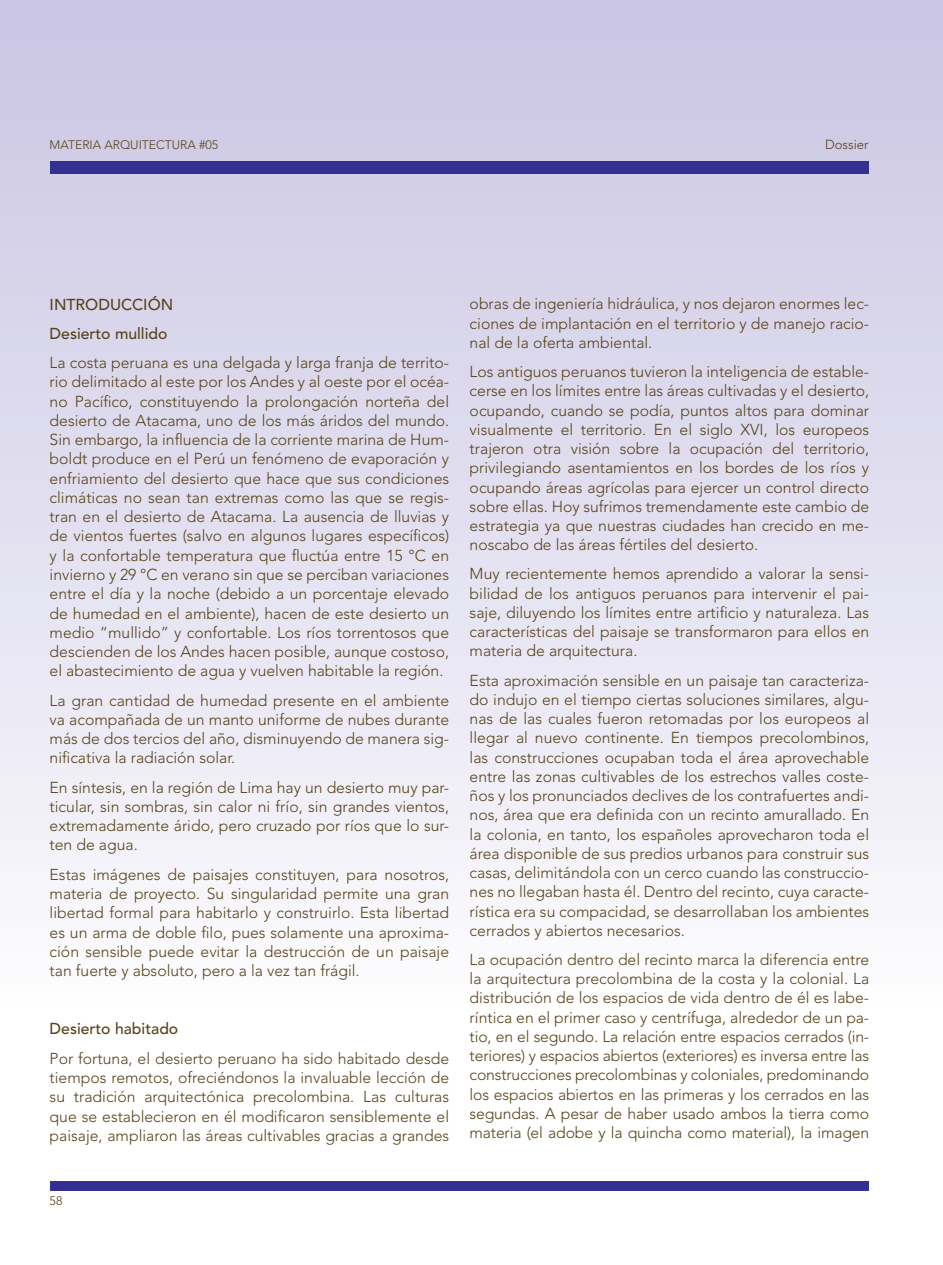
<style>
.page{position:relative;width:943px;height:1265px;background:#fff}
.page>*{position:absolute;margin:0;border:0;box-sizing:border-box;transform-origin:0 0}
.t1{font:300 15.75px/19.2px "Avenir LT Std";color:#574319;text-align:justify}
.t2{font:500 15.75px/29.2px "Avenir LT Std";color:#574319}
.t3{font:300 13.12px "Avenir LT Std";color:#574319}
.t4{font:300 12.25px "Avenir LT Std";color:#574319}
</style>
<div class="page">
<div style="left:0;top:0;width:943px;height:1265px;background:linear-gradient(to bottom,#cac6e3,#fff)"></div>
<div style="left:50px;top:1181px;width:818px;height:10px;background:#333092"></div>
<div style="left:50px;top:161px;width:818px;height:12px;background:#333092"></div>
<p class="t4" style="left:50px;top:138px;width:170px">MATERIA ARQUITECTURA #05</p>
<p class="t3" style="left:825px;top:137px;width:45px">Dossier</p>
<p class="t2" style="left:50px;top:290px;width:125px">INTRODUCCIÓN<br>Desierto mullido</p>
<p class="t1" style="left:50px;top:353px;width:401px">La costa peruana es una delgada y larga franja de territo&shy;rio delimitado al este por los Andes y al oeste por el océa&shy;no Pacífico, constituyendo la prolongación norteña del desierto de Atacama, uno de los más áridos del mundo.<br>Sin embargo, la influencia de la corriente marina de Hum&shy;boldt produce en el Perú un fenómeno de evaporación y enfriamiento del desierto que hace que sus condiciones climáticas no sean tan extremas como las que se regis&shy;tran en el desierto de Atacama. La ausencia de lluvias y de vientos fuertes (salvo en algunos lugares específicos) y la confortable temperatura que fluctúa entre 15 °C en invierno y 29 °C en verano sin que se perciban variaciones entre el día y la noche (debido a un porcentaje elevado de humedad en el ambiente), hacen de este desierto un medio “mullido” y confortable. Los ríos torrentosos que descienden de los Andes hacen posible, aunque costoso, el abastecimiento de agua y vuelven habitable la región.</p>
<p class="t1" style="left:50px;top:691px;width:401px">La gran cantidad de humedad presente en el ambiente va acompañada de un manto uniforme de nubes durante más de dos tercios del año, disminuyendo de manera sig&shy;nificativa la radiación solar.</p>
<p class="t1" style="left:50px;top:778px;width:401px">En síntesis, en la región de Lima hay un desierto muy par&shy;ticular, sin sombras, sin calor ni frío, sin grandes vientos, extremadamente árido, pero cruzado por ríos que lo sur&shy;ten de agua.</p>
<p class="t1" style="left:50px;top:865px;width:401px">Estas imágenes de paisajes constituyen, para nosotros, materia de proyecto. Su singularidad permite una gran libertad formal para habitarlo y construirlo. Esta libertad es un arma de doble filo, pues solamente una aproxima&shy;ción sensible puede evitar la destrucción de un paisaje tan fuerte y absoluto, pero a la vez tan frágil.</p>
<p class="t2" style="left:50px;top:1015px;width:130px">Desierto habitado</p>
<p class="t1" style="left:50px;top:1049px;width:401px">Por fortuna, el desierto peruano ha sido habitado desde tiempos remotos, ofreciéndonos la invaluable lección de su tradición arquitectónica precolombina. Las culturas que se establecieron en él modificaron sensiblemente el paisaje, ampliaron las áreas cultivables gracias a grandes</p>
<p class="t4" style="left:50px;top:1194px;width:14px">58</p>
<p class="t1" style="left:469px;top:294px;width:401px">obras de ingeniería hidráulica, y nos dejaron enormes lec&shy;ciones de implantación en el territorio y de manejo racio&shy;nal de la oferta ambiental.</p>
<p class="t1" style="left:469px;top:362px;width:401px">Los antiguos peruanos tuvieron la inteligencia de estable&shy;cerse en los límites entre las áreas cultivadas y el desierto, ocupando, cuando se podía, puntos altos para dominar visualmente el territorio. En el siglo XVI, los europeos trajeron otra visión sobre la ocupación del territorio, privilegiando asentamientos en los bordes de los ríos y ocupando áreas agrícolas para ejercer un control directo sobre ellas. Hoy sufrimos tremendamente este cambio de estrategia ya que nuestras ciudades han crecido en me&shy;noscabo de las áreas fértiles del desierto.</p>
<p class="t1" style="left:469px;top:564px;width:401px">Muy recientemente hemos aprendido a valorar la sensi&shy;bilidad de los antiguos peruanos para intervenir el pai&shy;saje, diluyendo los límites entre artificio y naturaleza. Las características del paisaje se transformaron para ellos en materia de arquitectura.</p>
<p class="t1" style="left:469px;top:671px;width:401px">Esta aproximación sensible en un paisaje tan caracteriza&shy;do indujo en el tiempo ciertas soluciones similares, algu&shy;nas de las cuales fueron retomadas por los europeos al llegar al nuevo continente. En tiempos precolombinos, las construcciones ocupaban toda el área aprovechable entre las zonas cultivables de los estrechos valles coste&shy;ños y los pronunciados declives de los contrafuertes andi&shy;nos, área que era definida con un recinto amurallado. En la colonia, en tanto, los españoles aprovecharon toda el área disponible de sus predios urbanos para construir sus casas, delimitándola con un cerco cuando las construccio&shy;nes no llegaban hasta él. Dentro del recinto, cuya caracte&shy;rística era su compacidad, se desarrollaban los ambientes cerrados y abiertos necesarios.</p>
<p class="t1" style="left:469px;top:950px;width:401px">La ocupación dentro del recinto marca la diferencia entre la arquitectura precolombina de la costa y la colonial. La distribución de los espacios de vida dentro de él es labe&shy;ríntica en el primer caso y centrífuga, alrededor de un pa&shy;tio, en el segundo. La relación entre espacios cerrados (in&shy;teriores) y espacios abiertos (exteriores) es inversa entre las construcciones precolombinas y coloniales, predominando los espacios abiertos en las primeras y los cerrados en las segundas. A pesar de haber usado ambos la tierra como materia (el adobe y la quincha como material), la imagen</p>
</div>
